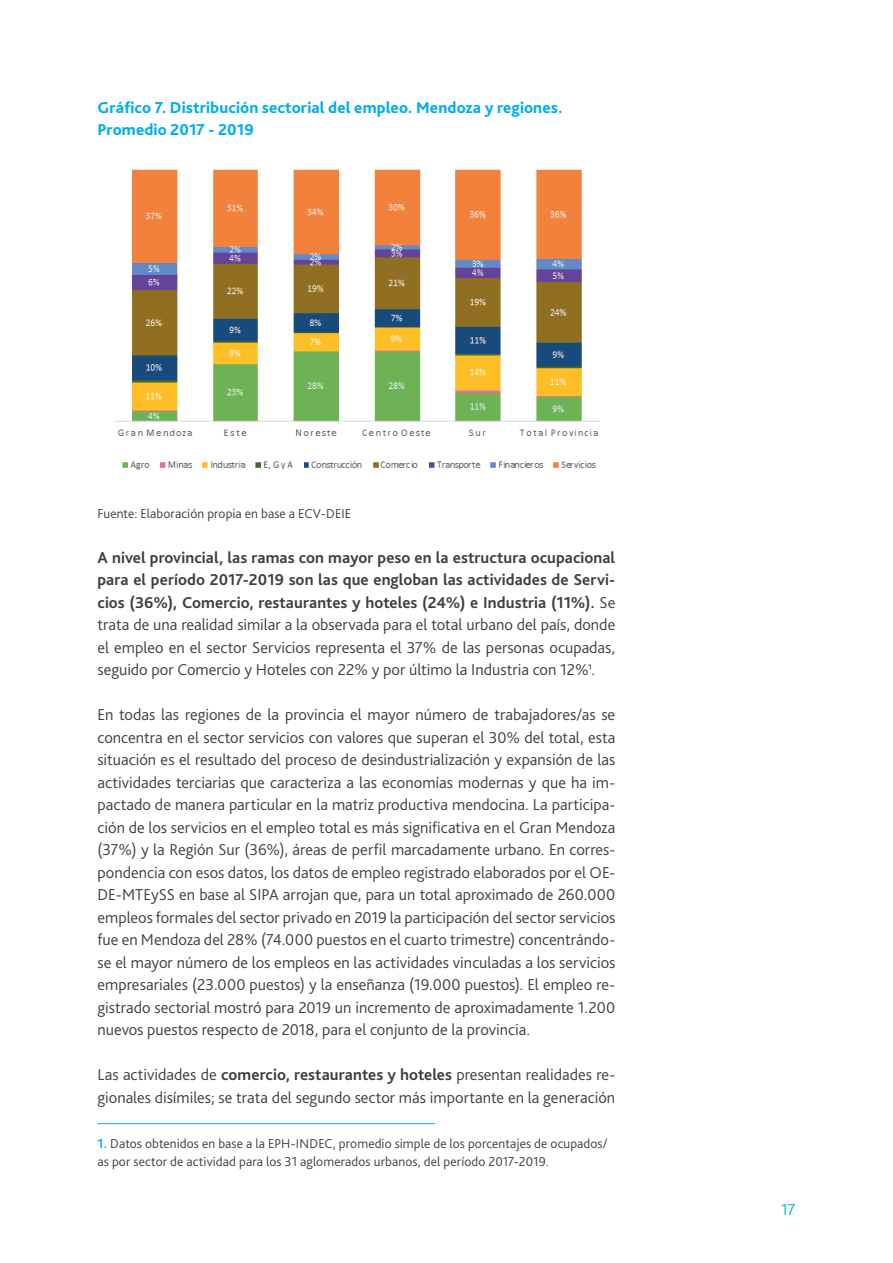
<style>
.page{position:relative;width:893px;height:1263px;background:#fff}
.page>*{position:absolute;margin:0;border:0;box-sizing:border-box;transform-origin:0 0}
.t1{font:300 16.5px/22.5px "Bliss Pro";color:#3e3e3f;text-align:justify}
.t2{font:800 16.5px/22.5px "Bliss Pro";letter-spacing:.005em;color:#00aeef}
.t3{font:300 16.5px "Bliss Pro";color:#00aeef}
.t4{font:300 13.5px/18px "Bliss Pro";letter-spacing:.01em;color:#3e3e3f}
.s1{font-weight:700}
.s2{font-size:13.5px}
.s3{font-weight:700;color:#00b3ef}
</style>
<div class="page">
<img style="left:114px;top:169px;width:486px;height:301px">
<hr style="left:98px;top:1123px;width:337px;height:1px;background:#00aeef">
<p class="t2" style="left:97px;top:95px;width:467px">Gráfico 7. Distribución sectorial del empleo. Mendoza y regiones.<br>Promedio 2017 - 2019</p>
<p class="t4" style="left:98px;top:504px;width:255px">Fuente: Elaboración propia en base a ECV-DEIE</p>
<p class="t1" style="left:98px;top:545px;width:519px"><span class="s1">A nivel provincial, las ramas con mayor peso en la estructura ocupacional para el período 2017-2019 son las que engloban las actividades de Servi&shy;cios (36%), Comercio, restaurantes y hoteles (24%) e Industria (11%).</span> Se trata de una realidad similar a la observada para el total urbano del país, donde el empleo en el sector Servicios representa el 37% de las personas ocupadas, seguido por Comercio y Hoteles con 22% y por último la Industria con 12%<span class="s2">1</span>.</p>
<p class="t1" style="left:98px;top:703px;width:519px">En todas las regiones de la provincia el mayor número de trabajadores/as se concentra en el sector servicios con valores que superan el 30% del total, esta situación es el resultado del proceso de desindustrialización y expansión de las actividades terciarias que caracteriza a las economías modernas y que ha im&shy;pactado de manera particular en la matriz productiva mendocina. La participa&shy;ción de los servicios en el empleo total es más significativa en el Gran Mendoza (37%) y la Región Sur (36%), áreas de perfil marcadamente urbano. En corres&shy;pondencia con esos datos, los datos de empleo registrado elaborados por el OE-DE-MTEySS en base al SIPA arrojan que, para un total aproximado de 260.000 empleos formales del sector privado en 2019 la participación del sector servicios fue en Mendoza del 28% (74.000 puestos en el cuarto trimestre) concentrándo&shy;se el mayor número de los empleos en las actividades vinculadas a los servicios empresariales (23.000 puestos) y la enseñanza (19.000 puestos). El empleo re&shy;gistrado sectorial mostró para 2019 un incremento de aproximadamente 1.200 nuevos puestos respecto de 2018, para el conjunto de la provincia.</p>
<p class="t1" style="left:98px;top:1063px;width:519px">Las actividades de <span class="s1">comercio, restaurantes y hoteles</span> presentan realidades re&shy;gionales disímiles; se trata del segundo sector más importante en la generación</p>
<p class="t4" style="left:98px;top:1134px;width:512px"><span class="s3">1.</span> Datos obtenidos en base a la EPH-INDEC, promedio simple de los porcentajes de ocupados/ as por sector de actividad para los 31 aglomerados urbanos, del período 2017-2019.</p>
<p class="t3" style="left:781px;top:1199px;width:16px">17</p>
</div>
